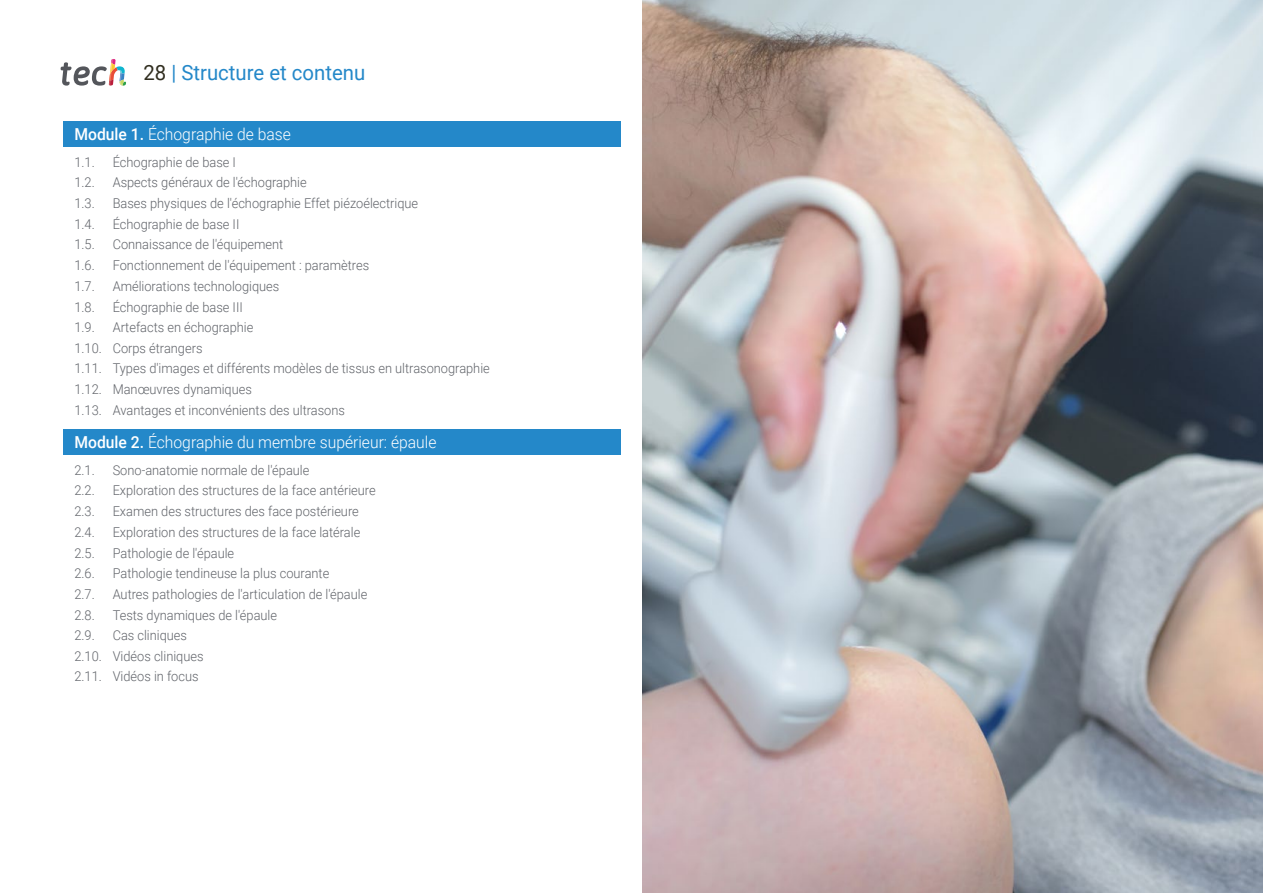
<style>
.page{position:relative;width:1263px;height:893px;background:#fff}
.page>*{position:absolute;margin:0;border:0;box-sizing:border-box;transform-origin:0 0}
.t1{font:21px "Roboto";color:#2488c9}
.t2{font:300 16.5px "Roboto";color:#fff;scale:.95 1}
.t3{font:300 13.5px/20.7px "Roboto";color:#61646a;scale:.95 1}
.s1{color:#312e20}
.s2{font-weight:500}
</style>
<div class="page">
<div style="left:63px;top:121px;width:558px;height:25px;background:#2488c9"></div>
<div style="left:63px;top:429px;width:558px;height:25px;background:#2488c9"></div>
<img style="left:642px;top:0;width:621px;height:893px">
<svg style="left:61px;top:59px;width:65px;height:27px"></svg>
<h1 class="t1" style="left:144px;top:57px;width:223px"><span class="s1">28</span> | Structure et contenu</h1>
<p class="t2" style="left:74px;top:123px;width:229px"><span class="s2">Module 1.</span> Échographie de base</p>
<p class="t3" style="left:74px;top:151px;width:23px">1.1.</p>
<p class="t3" style="left:113px;top:151px;width:131px">Échographie de base I</p>
<p class="t3" style="left:74px;top:172px;width:23px">1.2.</p>
<p class="t3" style="left:113px;top:172px;width:206px">Aspects généraux de l'échographie</p>
<p class="t3" style="left:74px;top:192px;width:23px">1.3.</p>
<p class="t3" style="left:113px;top:192px;width:323px">Bases physiques de l'échographie Effet piézoélectrique</p>
<p class="t3" style="left:74px;top:213px;width:23px">1.4.</p>
<p class="t3" style="left:113px;top:213px;width:135px">Échographie de base II</p>
<p class="t3" style="left:74px;top:234px;width:23px">1.5.</p>
<p class="t3" style="left:113px;top:234px;width:181px">Connaissance de l'équipement</p>
<p class="t3" style="left:74px;top:254px;width:23px">1.6.</p>
<p class="t3" style="left:113px;top:254px;width:272px">Fonctionnement de l'équipement : paramètres</p>
<p class="t3" style="left:74px;top:275px;width:23px">1.7.</p>
<p class="t3" style="left:113px;top:275px;width:177px">Améliorations technologiques</p>
<p class="t3" style="left:74px;top:296px;width:23px">1.8.</p>
<p class="t3" style="left:113px;top:296px;width:139px">Échographie de base III</p>
<p class="t3" style="left:74px;top:316px;width:23px">1.9.</p>
<p class="t3" style="left:74px;top:316px;width:439px;text-indent:38px">Artefacts en échographie<br>1.10. Corps étrangers<br>1.11. Types d'images et différents modèles de tissus en ultrasonographie 1.12. Manœuvres dynamiques<br>1.13. Avantages et inconvénients des ultrasons</p>
<p class="t2" style="left:74px;top:431px;width:383px"><span class="s2">Module 2.</span> Échographie du membre supérieur: épaule</p>
<p class="t3" style="left:74px;top:459px;width:23px">2.1.</p>
<p class="t3" style="left:113px;top:459px;width:209px">Sono-anatomie normale de l'épaule</p>
<p class="t3" style="left:74px;top:480px;width:23px">2.2.</p>
<p class="t3" style="left:113px;top:480px;width:278px">Exploration des structures de la face antérieure</p>
<p class="t3" style="left:74px;top:501px;width:23px">2.3.</p>
<p class="t3" style="left:113px;top:501px;width:261px">Examen des structures des face postérieure</p>
<p class="t3" style="left:74px;top:521px;width:23px">2.4.</p>
<p class="t3" style="left:113px;top:521px;width:262px">Exploration des structures de la face latérale</p>
<p class="t3" style="left:74px;top:542px;width:23px">2.5.</p>
<p class="t3" style="left:113px;top:542px;width:129px">Pathologie de l'épaule</p>
<p class="t3" style="left:74px;top:563px;width:23px">2.6.</p>
<p class="t3" style="left:113px;top:563px;width:230px">Pathologie tendineuse la plus courante</p>
<p class="t3" style="left:74px;top:584px;width:23px">2.7.</p>
<p class="t3" style="left:113px;top:584px;width:270px">Autres pathologies de l'articulation de l'épaule</p>
<p class="t3" style="left:74px;top:604px;width:23px">2.8.</p>
<p class="t3" style="left:113px;top:604px;width:175px">Tests dynamiques de l'épaule</p>
<p class="t3" style="left:74px;top:625px;width:23px">2.9.</p>
<p class="t3" style="left:74px;top:625px;width:137px;text-indent:38px">Cas cliniques<br>2.10. Vidéos cliniques<br>2.11. Vidéos in focus</p>
</div>
